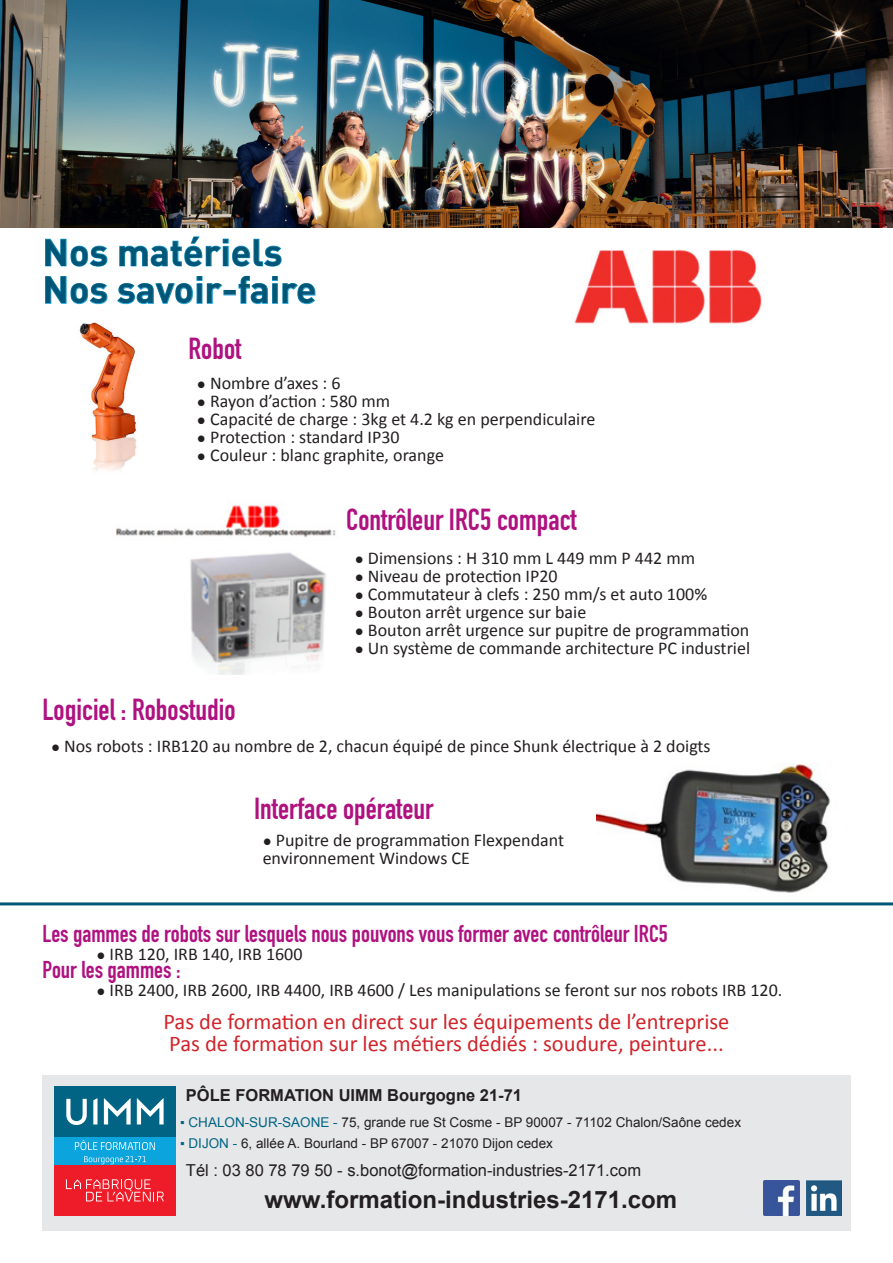
<style>
.page{position:relative;width:893px;height:1263px;background:#fff}
.page>*{position:absolute;margin:0;border:0;box-sizing:border-box;transform-origin:0 0}
.t1{font:700 37.5px "DIN Pro";color:#005677}
.t2{font:30px "DIN Engschrift Std";color:#af1280}
.t3{font:24px "DIN Engschrift Std";color:#af1280}
.t4{font:700 24px "Arial";color:#231f20}
.t5{font:22.5px "Calibri";color:#d1232a}
.t6{font:18px "Calibri";color:#231f20}
.t7{font:16.5px "Arial";color:#231f20}
.t8{font:700 16.5px "Arial";color:#231f20}
.t9{font:13.5px "Arial";color:#231f20}
.s1{font-weight:700;font-size:15px}
.s2{color:#016484}
</style>
<div class="page">
<img style="left:0;top:0;width:893px;height:228px">
<svg style="left:45px;top:238px;width:63px;height:29px"></svg>
<svg style="left:119px;top:236px;width:163px;height:31px"></svg>
<svg style="left:45px;top:276px;width:63px;height:28px"></svg>
<svg style="left:117px;top:276px;width:105px;height:28px"></svg>
<div style="left:224px;top:290px;width:11px;height:5px;border:1px solid #24aae1"></div>
<svg style="left:238px;top:276px;width:78px;height:28px"></svg>
<img style="left:574px;top:249px;width:188px;height:75px">
<img style="left:79px;top:322px;width:58px;height:149px">
<img style="left:115px;top:505px;width:221px;height:170px">
<img style="left:596px;top:763px;width:235px;height:130px">
<hr style="left:0;top:902px;width:893px;height:3px;background:#005677">
<div style="left:43px;top:1075px;width:808px;height:155px;background:#e6e7e9"></div>
<div style="left:54px;top:1086px;width:122px;height:51px;background:#016484"></div>
<svg style="left:66px;top:1099px;width:21px;height:26px"></svg>
<svg style="left:93px;top:1098px;width:5px;height:26px"></svg>
<svg style="left:104px;top:1098px;width:27px;height:26px"></svg>
<svg style="left:137px;top:1098px;width:27px;height:26px"></svg>
<div style="left:54px;top:1164px;width:122px;height:52px;background:#ee1c28"></div>
<svg style="left:66px;top:1179px;width:98px;height:22px"></svg>
<div style="left:54px;top:1137px;width:122px;height:27px;background:#0ca4dc"></div>
<svg style="left:84px;top:1156px;width:62px;height:8px"></svg>
<svg style="left:75px;top:1140px;width:80px;height:10px"></svg>
<img style="left:764px;top:1180px;width:35px;height:36px">
<img style="left:806px;top:1180px;width:36px;height:36px">
<p class="t1" style="left:43px;top:227px;width:241px">Nos matériels</p>
<p class="t1" style="left:43px;top:264px;width:276px">Nos savoir-faire</p>
<p class="t2" style="left:188px;top:331px;width:54px">Robot</p>
<p class="t6" style="left:197px;top:372px;width:145px"><span class="s1">●</span> Nombre d’axes : 6</p>
<p class="t6" style="left:197px;top:390px;width:195px"><span class="s1">●</span> Rayon d’action : 580 mm</p>
<p class="t6" style="left:197px;top:408px;width:400px"><span class="s1">●</span> Capacité de charge : 3kg et 4.2 kg en perpendiculaire</p>
<p class="t6" style="left:197px;top:426px;width:204px"><span class="s1">●</span> Protection : standard IP30</p>
<p class="t6" style="left:197px;top:444px;width:248px"><span class="s1">●</span> Couleur : blanc graphite, orange</p>
<p class="t2" style="left:346px;top:502px;width:232px">Contrôleur IRC5 compact</p>
<p class="t2" style="left:43px;top:692px;width:194px">Logiciel : Robostudio</p>
<p class="t6" style="left:355px;top:547px;width:342px"><span class="s1">●</span> Dimensions : H 310 mm L 449 mm P 442 mm</p>
<p class="t6" style="left:355px;top:565px;width:204px"><span class="s1">●</span> Niveau de protection IP20</p>
<p class="t6" style="left:355px;top:583px;width:354px"><span class="s1">●</span> Commutateur à clefs : 250 mm/s et auto 100%</p>
<p class="t6" style="left:355px;top:601px;width:233px"><span class="s1">●</span> Bouton arrêt urgence sur baie</p>
<p class="t6" style="left:355px;top:619px;width:396px"><span class="s1">●</span> Bouton arrêt urgence sur pupitre de programmation</p>
<p class="t6" style="left:355px;top:637px;width:397px"><span class="s1">●</span> Un système de commande architecture PC industriel</p>
<p class="t6" style="left:51px;top:734px;width:661px"><span class="s1">●</span> Nos robots : IRB120 au nombre de 2, chacun équipé de pince Shunk électrique à 2 doigts</p>
<p class="t2" style="left:254px;top:791px;width:181px">Interface opérateur</p>
<p class="t6" style="left:263px;top:829px;width:303px"><span class="s1">●</span> Pupitre de programmation Flexpendant</p>
<p class="t6" style="left:263px;top:847px;width:209px">environnement Windows CE</p>
<p class="t3" style="left:43px;top:919px;width:627px">Les gammes de robots sur lesquels nous pouvons vous former avec contrôleur IRC5</p>
<p class="t6" style="left:97px;top:942px;width:208px"><span class="s1">●</span> IRB 120, IRB 140, IRB 1600</p>
<p class="t3" style="left:43px;top:955px;width:139px">Pour les gammes :</p>
<p class="t6" style="left:97px;top:978px;width:687px"><span class="s1">●</span> IRB 2400, IRB 2600, IRB 4400, IRB 4600 / Les manipulations se feront sur nos robots IRB 120.</p>
<p class="t5" style="left:163px;top:1007px;width:568px">Pas de formation en direct sur les équipements de l’entreprise</p>
<p class="t5" style="left:169px;top:1029px;width:556px">Pas de formation sur les métiers dédiés : soudure, peinture...</p>
<p class="t8" style="left:186px;top:1084px;width:338px">PÔLE FORMATION UIMM Bourgogne 21-71</p>
<p class="t9" style="left:180px;top:1113px;width:563px"><span class="s2">▪ CHALON-SUR-SAONE -</span> 75, grande rue St Cosme - BP 90007 - 71102 Chalon/Saône cedex</p>
<p class="t9" style="left:180px;top:1135px;width:374px"><span class="s2">▪ DIJON -</span> 6, allée A. Bourland - BP 67007 - 21070 Dijon cedex</p>
<p class="t7" style="left:186px;top:1159px;width:457px">Tél : 03 80 78 79 50 - s.bonot@formation-industries-2171.com</p>
<p class="t4" style="left:265px;top:1184px;width:414px">www.formation-industries-2171.com</p>
</div>
